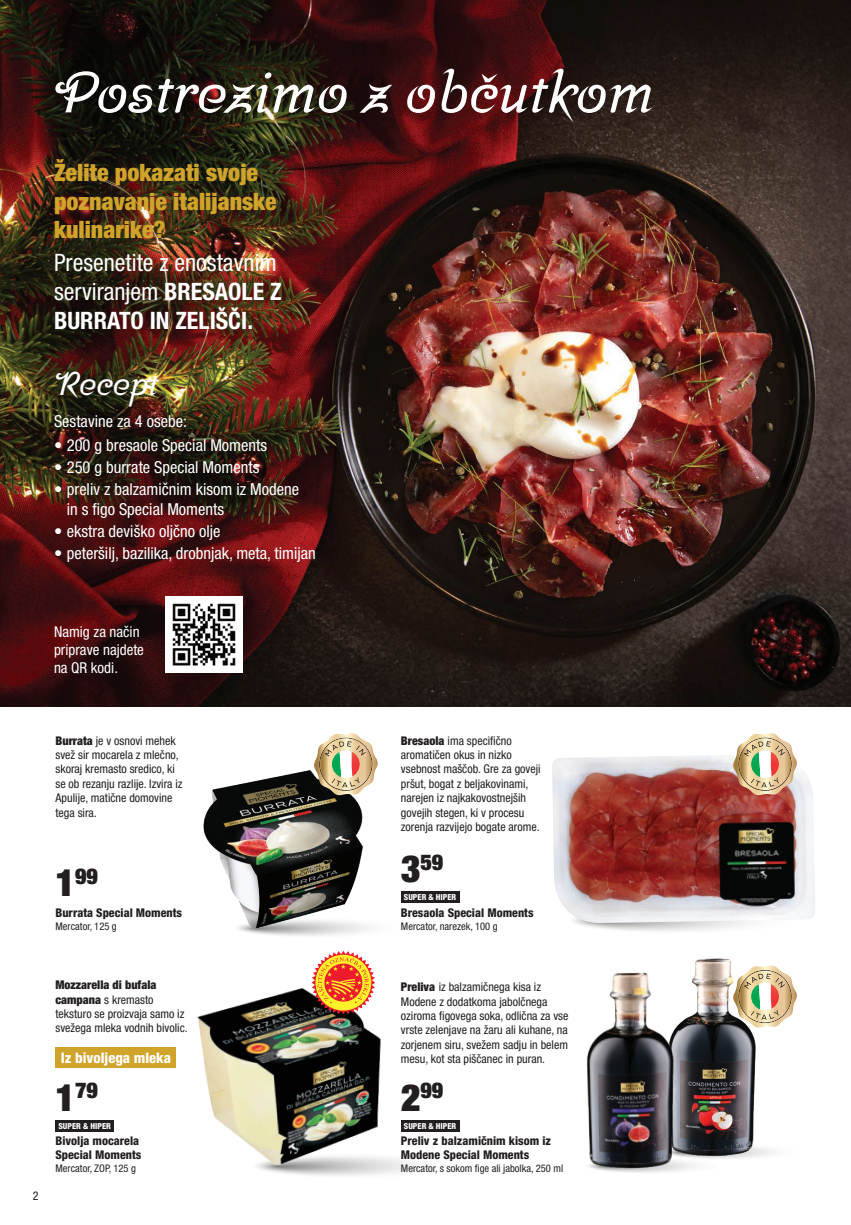
<style>
.page{position:relative;width:851px;height:1225px;background:#fff}
.page>*{position:absolute;margin:0;border:0;box-sizing:border-box;transform-origin:0 0}
.t1{font:700 57.75px "Srisakdi";color:#fff}
.t2{font:700 33px "Srisakdi";color:#fff}
.t3{font:condensed 24px/28.8px "Helvetica Neue LT Pro";color:#fff}
.t4{font:900 condensed 24px/28.8px "Helvetica Neue LT Pro";color:#d0a32a}
.t5{font:900 condensed 21.9px "Helvetica Neue LT Pro";color:#231f20}
.t6{font:condensed 16.5px/19.8px "Helvetica Neue LT Pro";color:#fff}
.t7{font:condensed 15px/18px "Helvetica Neue LT Pro";color:#fff}
.t8{font:800 condensed 14.55px "Helvetica Neue LT Pro";color:#fff}
.t9{font:condensed 12px/14.4px "Helvetica Neue LT Pro";color:#231f20}
.t10{font:800 condensed 12px/13.5px "Helvetica Neue LT Pro";color:#231f20}
.t11{font:condensed 10.5px "Helvetica Neue LT Pro";color:#231f20}
.t12{font:800 condensed 8.25px "Helvetica Neue LT Pro";color:#fff}
.s1{font-weight:700}
.s2{font-weight:900}
.s3{font-size:37.5px}
</style>
<div class="page">
<img style="left:197px;top:982px;width:195px;height:192px">
<img style="left:686px;top:958px;width:76px;height:201px">
<img style="left:0;top:0;width:850px;height:706px">
<img style="left:203px;top:770px;width:166px;height:164px">
<div style="left:401px;top:1119px;width:58px;height:12px;background:#231f20"></div>
<img style="left:686px;top:1155px;width:63px;height:15px">
<img style="left:587px;top:972px;width:99px;height:201px">
<img style="left:552px;top:755px;width:263px;height:168px">
<div style="left:401px;top:891px;width:58px;height:12px;background:#231f20"></div>
<div style="left:55px;top:1119px;width:59px;height:12px;background:#231f20"></div>
<svg style="left:311px;top:950px;width:64px;height:64px"></svg>
<div style="left:55px;top:1047px;width:121px;height:20px;background:#d0a32a"></div>
<svg style="left:732px;top:733px;width:65px;height:63px"></svg>
<svg style="left:732px;top:965px;width:65px;height:63px"></svg>
<svg style="left:314px;top:733px;width:64px;height:63px"></svg>
<img style="left:166px;top:596px;width:76px;height:77px">
<h1 class="t1" style="left:54px;top:59px;width:601px">Postrezimo z občutkom</h1>
<h3 class="t4" style="left:54px;top:157px;width:224px">Želite pokazati svoje poznavanje italijanske kulinarike?</h3>
<h3 class="t3" style="left:54px;top:248px;width:229px">Presenetite z enostavnim serviranjem <span class="s1">BRESAOLE Z<br>BURRATO IN ZELIŠČI.</span></h3>
<h2 class="t2" style="left:54px;top:364px;width:106px">Recept</h2>
<h3 class="t6" style="left:54px;top:411px;width:134px">Sestavine za 4 osebe:</h3>
<h3 class="t6" style="left:54px;top:435px;width:215px">• 200 g bresaole Special Moments</h3>
<h3 class="t6" style="left:54px;top:457px;width:207px">• 250 g burrate Special Moments</h3>
<h3 class="t6" style="left:67px;top:479px;width:234px;text-indent:-13px">• preliv z balzamičnim kisom iz Modene in s figo Special Moments</h3>
<h3 class="t6" style="left:54px;top:521px;width:168px">• ekstra deviško oljčno olje</h3>
<h3 class="t6" style="left:54px;top:543px;width:263px">• peteršilj, bazilika, drobnjak, meta, timijan</h3>
<p class="t7" style="left:54px;top:622px;width:91px">Namig za način priprave najdete na QR kodi.</p>
<p class="t9" style="left:55px;top:733px;width:129px"><span class="s2">Burrata</span> je v osnovi mehek svež sir mocarela z mlečno, skoraj kremasto sredico, ki se ob rezanju razlije. Izvira iz<br>Apulije, matične domovine tega sira.</p>
<h3 class="t5" style="left:55px;top:862px;width:44px"><span class="s3">1</span>99</h3>
<p class="t10" style="left:55px;top:905px;width:128px">Burrata Special Moments</p>
<p class="t11" style="left:55px;top:920px;width:63px">Mercator, 125 g</p>
<p class="t9" style="left:33px;top:1188px;width:7px">2</p>
<p class="t9" style="left:55px;top:977px;width:134px"><span class="s2">Mozzarella di bufala campana</span> s kremasto teksturo se proizvaja samo iz svežega mleka vodnih bivolic.</p>
<p class="t8" style="left:61px;top:1048px;width:112px">Iz bivoljega mleka</p>
<h3 class="t5" style="left:55px;top:1076px;width:44px"><span class="s3">1</span>79</h3>
<p class="t12" style="left:58px;top:1120px;width:54px">SUPER &amp; HIPER</p>
<p class="t10" style="left:55px;top:1134px;width:87px">Bivolja mocarela<br>Special Moments</p>
<p class="t11" style="left:55px;top:1162px;width:82px">Mercator, ZOP, 125 g</p>
<p class="t9" style="left:401px;top:733px;width:141px"><span class="s2">Bresaola</span> ima specifično aromatičen okus in nizko vsebnost maščob. Gre za goveji pršut, bogat z beljakovinami, narejen iz najkakovostnejših govejih stegen, ki v procesu zorenja razvijejo bogate arome.</p>
<h3 class="t5" style="left:401px;top:847px;width:44px"><span class="s3">3</span>59</h3>
<p class="t12" style="left:404px;top:892px;width:54px">SUPER &amp; HIPER</p>
<p class="t10" style="left:401px;top:905px;width:134px">Bresaola Special Moments</p>
<p class="t11" style="left:401px;top:920px;width:98px">Mercator, narezek, 100 g</p>
<p class="t9" style="left:401px;top:979px;width:169px"><span class="s2">Preliva</span> iz balzamičnega kisa iz Modene z dodatkoma jabolčnega oziroma figovega soka, odlična za vse vrste zelenjave na žaru ali kuhane, na zorjenem siru, svežem sadju in belem mesu, kot sta piščanec in puran.</p>
<h3 class="t5" style="left:401px;top:1076px;width:44px"><span class="s3">2</span>99</h3>
<p class="t12" style="left:404px;top:1120px;width:54px">SUPER &amp; HIPER</p>
<p class="t10" style="left:401px;top:1134px;width:152px">Preliv z balzamičnim kisom iz<br>Modene Special Moments</p>
<p class="t11" style="left:401px;top:1162px;width:164px">Mercator, s sokom fige ali jabolka, 250 ml</p>
</div>
